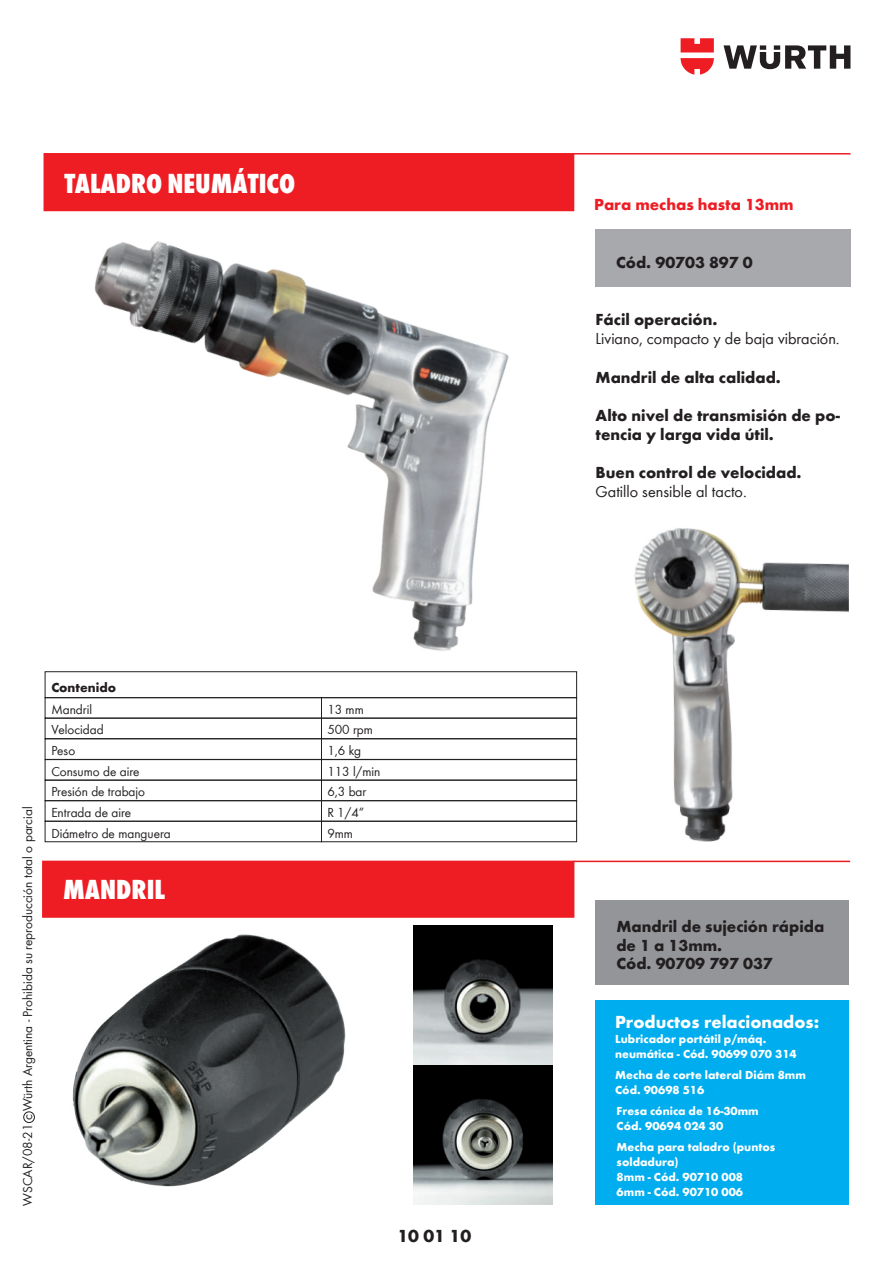
<style>
.page{position:relative;width:893px;height:1263px;background:#fff}
.page>*{position:absolute;margin:0;border:0;box-sizing:border-box;transform-origin:0 0}
.t1{font:28.5px "Wuerth Extra Bold Cond Caps";color:#fff}
.t2{font:700 18px "Wuerth";color:#fff}
.t3{font:700 18px "Wuerth Global";color:#231f20}
.t4{font:700 16.5px/19px "Wuerth Global";color:#231f20}
.t5{font:16.5px "Wuerth Global";color:#231f20}
.t6{font:700 16.5px/18.9px "Wuerth";color:#231f20}
.t7{font:700 16.5px "Wuerth Global";color:#ee1d23}
.t8{font:13.5px/20.7px "Wuerth Global";color:#231f20}
.t9{font:700 13.5px "Wuerth";color:#231f20}
.t10{font:700 12px/15px "Wuerth";color:#fff}
</style>
<div class="page">
<hr style="left:574px;top:153px;width:276px;height:2px;background:#ee1d23">
<div style="left:595px;top:230px;width:256px;height:57px;background:#a8a9ad"></div>
<div style="left:321px;top:821px;width:256px;height:21px;border:1px solid #231f20"></div>
<div style="left:321px;top:800px;width:256px;height:22px;border:1px solid #231f20"></div>
<div style="left:321px;top:780px;width:256px;height:21px;border:1px solid #231f20"></div>
<div style="left:321px;top:738px;width:256px;height:22px;border:1px solid #231f20"></div>
<div style="left:45px;top:821px;width:277px;height:21px;border:1px solid #231f20"></div>
<div style="left:45px;top:800px;width:277px;height:22px;border:1px solid #231f20"></div>
<div style="left:45px;top:780px;width:277px;height:21px;border:1px solid #231f20"></div>
<div style="left:45px;top:738px;width:277px;height:22px;border:1px solid #231f20"></div>
<svg style="left:724px;top:45px;width:126px;height:24px"></svg>
<svg style="left:681px;top:38px;width:33px;height:37px"></svg>
<div style="left:23px;top:1111px;width:12px;height:12px;border:1px solid #231f20;border-radius:50%"></div>
<div style="left:42px;top:861px;width:532px;height:57px;background:#ee1d23"></div>
<hr style="left:574px;top:861px;width:276px;height:1px;background:#ee1d23">
<div style="left:596px;top:1000px;width:253px;height:205px;background:#00aeef"></div>
<div style="left:595px;top:900px;width:254px;height:85px;background:#939598"></div>
<img style="left:24px;top:904px;width:377px;height:283px">
<img style="left:413px;top:925px;width:140px;height:279px">
<img style="left:43px;top:153px;width:634px;height:594px">
<img style="left:594px;top:517px;width:255px;height:325px">
<h1 class="t1" style="left:65px;top:163px;width:232px">TALADRO NEUMÁTICO</h1>
<p class="t8" style="left:17px;top:1205px;width:400px;rotate:-90deg">WSCAR/08-21 c Würth Argentina - Prohibida su reproducción total o parcial</p>
<p class="t9" style="left:51px;top:678px;width:66px">Contenido</p>
<p class="t8" style="left:51px;top:698px;width:121px">Mandril<br>Velocidad<br>Peso<br>Consumo de aire<br>Presión de trabajo<br>Entrada de aire<br>Diámetro de manguera</p>
<h1 class="t1" style="left:63px;top:869px;width:103px">MANDRIL</h1>
<p class="t8" style="left:327px;top:699px;width:54px">13 mm<br>500 rpm<br>1,6 kg<br>113 l/min<br>6,3 bar<br>R 1/4”<br>9mm</p>
<h2 class="t3" style="left:397px;top:1225px;width:75px">10 01 10</h2>
<h3 class="t7" style="left:594px;top:195px;width:201px">Para mechas hasta 13mm</h3>
<h3 class="t4" style="left:616px;top:252px;width:138px">Cód. 90703 897 0</h3>
<h3 class="t4" style="left:596px;top:310px;width:123px">Fácil operación.</h3>
<h3 class="t5" style="left:596px;top:329px;width:246px">Liviano, compacto y de baja vibración.</h3>
<h3 class="t4" style="left:596px;top:367px;width:187px">Mandril de alta calidad.</h3>
<h3 class="t4" style="left:596px;top:406px;width:246px">Alto nivel de transmisión de po&shy;tencia y larga vida útil.</h3>
<h3 class="t4" style="left:596px;top:463px;width:207px">Buen control de velocidad.</h3>
<h3 class="t5" style="left:596px;top:482px;width:153px">Gatillo sensible al tacto.</h3>
<h3 class="t6" style="left:616px;top:915px;width:209px">Mandril de sujeción rápida de 1 a 13mm.<br>Cód. 90709 797 037</h3>
<h2 class="t2" style="left:615px;top:1009px;width:206px">Productos relacionados:</h2>
<p class="t10" style="left:615px;top:1031px;width:183px">Lubricador portátil p/máq. neumática - Cód. 90699 070 314</p>
<p class="t10" style="left:615px;top:1067px;width:192px">Mecha de corte lateral Diám 8mm<br>Cód. 90698 516</p>
<p class="t10" style="left:617px;top:1103px;width:144px">Fresa cónica de 16-30mm<br>Cód. 90694 024 30</p>
<p class="t10" style="left:617px;top:1139px;width:160px">Mecha para taladro (puntos soldadura)<br>8mm - Cód. 90710 008<br>6mm - Cód. 90710 006</p>
</div>
